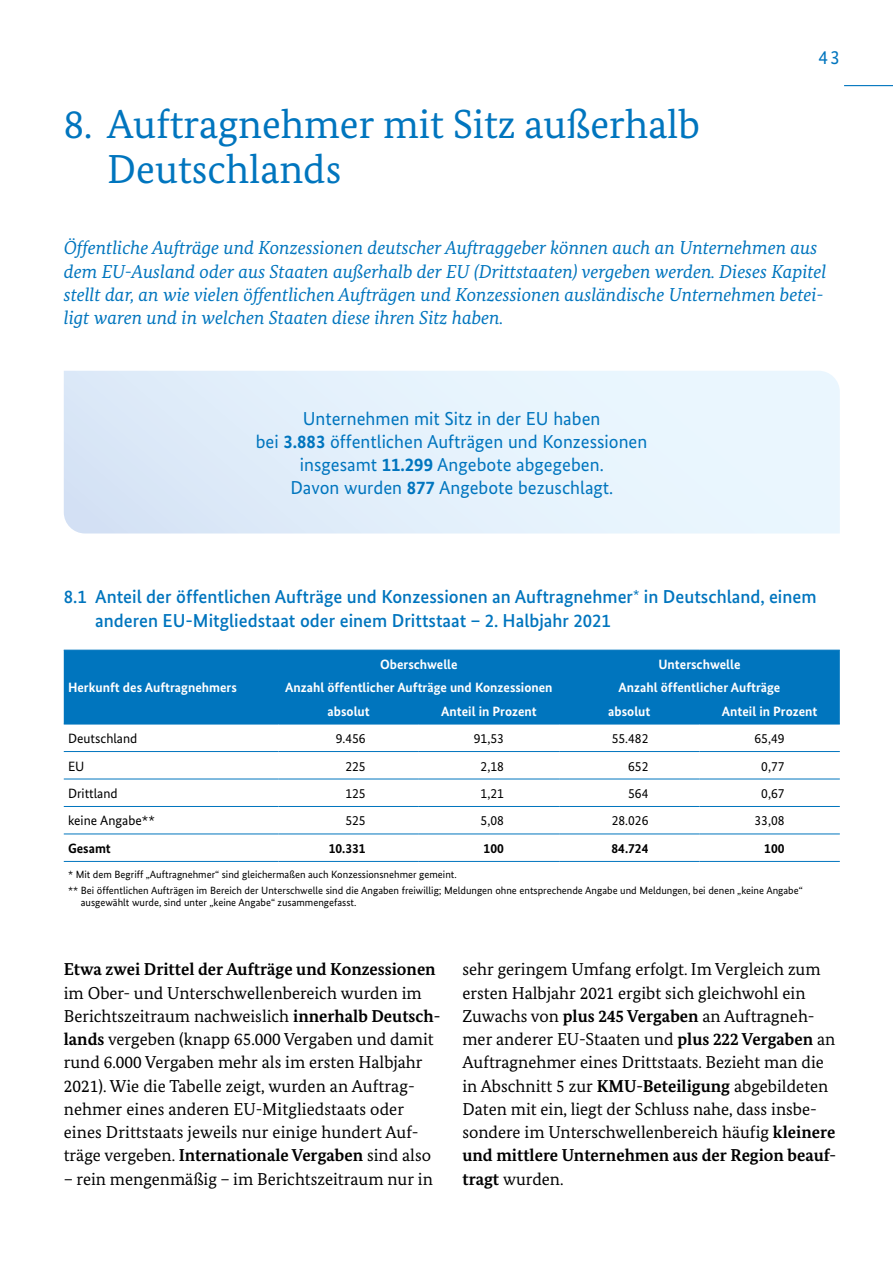
<style>
.page{position:relative;width:893px;height:1263px;background:#fff}
.page>*{position:absolute;margin:0;border:0;box-sizing:border-box;transform-origin:0 0}
.t1{font:40.5px/45px "Bundes Serif";color:#0075be}
.t2{font:19.5px "Bundes Sans";color:#0075be}
.t3{font:italic 18.75px/23.2px "Bundes Serif";color:#0075be}
.t4{font:18.75px "Bundes Sans";color:#0075be}
.t5{font:500 18.75px/23.2px "Bundes Sans";color:#0075be}
.t6{font:17.25px/23.2px "Bundes Serif";color:#000}
.t7{font:700 13.5px "Bundes Sans";color:#fff}
.t8{font:13.5px "Bundes Sans";color:#000}
.t9{font:700 13.5px "Bundes Sans";color:#000}
.P{font:10.5px/12px "Bundes Sans";color:#000}
.s1{font-weight:700}
</style>
<div class="page">
<hr style="left:844px;top:85px;width:49px;height:1px;background:#0075be">
<div style="left:64px;top:651px;width:776px;height:73px;background:#0075be"></div>
<svg style="left:64px;top:778px;width:776px;height:83px"></svg>
<hr style="left:64px;top:650px;width:215px;height:1px;background:#0075be">
<hr style="left:279px;top:650px;width:140px;height:1px;background:#0075be">
<hr style="left:419px;top:650px;width:140px;height:1px;background:#0075be">
<hr style="left:559px;top:650px;width:140px;height:1px;background:#0075be">
<hr style="left:699px;top:650px;width:141px;height:1px;background:#0075be">
<hr style="left:64px;top:724px;width:215px;height:1px;background:#0075be">
<hr style="left:279px;top:724px;width:140px;height:1px;background:#0075be">
<hr style="left:419px;top:724px;width:140px;height:1px;background:#0075be">
<hr style="left:559px;top:724px;width:140px;height:1px;background:#0075be">
<hr style="left:699px;top:724px;width:141px;height:1px;background:#0075be">
<hr style="left:64px;top:751px;width:215px;height:1px;background:#0075be">
<hr style="left:279px;top:751px;width:140px;height:1px;background:#0075be">
<hr style="left:419px;top:751px;width:140px;height:1px;background:#0075be">
<hr style="left:559px;top:751px;width:140px;height:1px;background:#0075be">
<hr style="left:699px;top:751px;width:141px;height:1px;background:#0075be">
<hr style="left:64px;top:779px;width:215px;height:1px;background:#0075be">
<hr style="left:279px;top:779px;width:140px;height:1px;background:#0075be">
<hr style="left:419px;top:779px;width:140px;height:1px;background:#0075be">
<hr style="left:559px;top:779px;width:140px;height:1px;background:#0075be">
<hr style="left:699px;top:779px;width:141px;height:1px;background:#0075be">
<hr style="left:64px;top:806px;width:215px;height:1px;background:#0075be">
<hr style="left:279px;top:806px;width:140px;height:1px;background:#0075be">
<hr style="left:419px;top:806px;width:140px;height:1px;background:#0075be">
<hr style="left:559px;top:806px;width:140px;height:1px;background:#0075be">
<hr style="left:699px;top:806px;width:141px;height:1px;background:#0075be">
<hr style="left:64px;top:833px;width:215px;height:1px;background:#0075be">
<hr style="left:279px;top:833px;width:140px;height:1px;background:#0075be">
<hr style="left:419px;top:833px;width:140px;height:1px;background:#0075be">
<hr style="left:559px;top:833px;width:140px;height:1px;background:#0075be">
<hr style="left:699px;top:833px;width:141px;height:1px;background:#0075be">
<hr style="left:64px;top:861px;width:215px;height:1px;background:#0075be">
<hr style="left:279px;top:861px;width:140px;height:1px;background:#0075be">
<hr style="left:419px;top:861px;width:140px;height:1px;background:#0075be">
<hr style="left:559px;top:861px;width:140px;height:1px;background:#0075be">
<hr style="left:699px;top:861px;width:141px;height:1px;background:#0075be">
<svg style="left:64px;top:371px;width:776px;height:162px;background:#e3f0fb"></svg>
<h2 class="t1" style="left:107px;top:101px;width:594px;text-indent:-43px">8. Auftragnehmer mit Sitz außerhalb<br>Deutschlands</h2>
<p class="t2" style="left:818px;top:46px;width:23px">43</p>
<p class="t3" style="left:64px;top:236px;width:764px">Öffentliche Aufträge und Konzessionen deutscher Auftraggeber können auch an Unternehmen aus dem EU-Ausland oder aus Staaten außerhalb der EU (Drittstaaten) vergeben werden. Dieses Kapitel stellt dar, an wie vielen öffentlichen Aufträgen und Konzessionen ausländische Unternehmen betei&shy;ligt waren und in welchen Staaten diese ihren Sitz haben.</p>
<p class="t4" style="left:303px;top:407px;width:299px">Unternehmen mit Sitz in der EU haben</p>
<p class="t4" style="left:256px;top:431px;width:393px">bei <span class="s1">3.883</span> öffentlichen Aufträgen und Konzessionen</p>
<p class="t4" style="left:300px;top:454px;width:305px">insgesamt <span class="s1">11.299</span> Angebote abgegeben.</p>
<p class="t4" style="left:290px;top:477px;width:324px">Davon wurden <span class="s1">877</span> Angebote bezuschlagt.</p>
<p class="t5" style="left:95px;top:585px;width:723px;text-indent:-31px">8.1 Anteil der öffentlichen Aufträge und Konzessionen an Auftragnehmer<sup>*</sup> in Deutschland, einem anderen EU-Mitgliedstaat oder einem Drittstaat – 2. Halbjahr 2021</p>
<p class="t7" style="left:68px;top:680px;width:170px">Herkunft des Auftragnehmers</p>
<p class="t7" style="left:380px;top:657px;width:79px">Oberschwelle</p>
<p class="t7" style="left:658px;top:657px;width:83px">Unterschwelle</p>
<p class="t7" style="left:285px;top:680px;width:269px">Anzahl öffentlicher Aufträge und Konzessionen</p>
<p class="t7" style="left:619px;top:680px;width:163px">Anzahl öffentlicher Aufträge</p>
<p class="t7" style="left:328px;top:703px;width:44px">absolut</p>
<p class="t7" style="left:441px;top:703px;width:97px">Anteil in Prozent</p>
<p class="t7" style="left:608px;top:703px;width:44px">absolut</p>
<p class="t7" style="left:722px;top:703px;width:97px">Anteil in Prozent</p>
<p class="t8" style="left:68px;top:731px;width:71px">Deutschland</p>
<p class="t8" style="left:336px;top:731px;width:31px">9.456</p>
<p class="t8" style="left:474px;top:731px;width:32px">91,53</p>
<p class="t8" style="left:612px;top:731px;width:38px">55.482</p>
<p class="t8" style="left:754px;top:731px;width:32px">65,49</p>
<p class="t8" style="left:68px;top:758px;width:18px">EU</p>
<p class="t8" style="left:345px;top:758px;width:22px">225</p>
<p class="t8" style="left:481px;top:758px;width:25px">2,18</p>
<p class="t8" style="left:628px;top:758px;width:22px">652</p>
<p class="t8" style="left:761px;top:758px;width:25px">0,77</p>
<p class="t8" style="left:68px;top:786px;width:51px">Drittland</p>
<p class="t8" style="left:345px;top:786px;width:22px">125</p>
<p class="t8" style="left:481px;top:786px;width:25px">1,21</p>
<p class="t8" style="left:628px;top:786px;width:22px">564</p>
<p class="t8" style="left:761px;top:786px;width:25px">0,67</p>
<p class="t8" style="left:68px;top:813px;width:88px">keine Angabe**</p>
<p class="t8" style="left:345px;top:813px;width:22px">525</p>
<p class="t8" style="left:481px;top:813px;width:25px">5,08</p>
<p class="t8" style="left:612px;top:813px;width:38px">28.026</p>
<p class="t8" style="left:754px;top:813px;width:32px">33,08</p>
<p class="t9" style="left:68px;top:840px;width:44px">Gesamt</p>
<p class="t9" style="left:329px;top:840px;width:38px">10.331</p>
<p class="t9" style="left:484px;top:840px;width:22px">100</p>
<p class="t9" style="left:611px;top:840px;width:38px">84.724</p>
<p class="t9" style="left:764px;top:840px;width:22px">100</p>
<p class="P" style="left:68px;top:868px;width:390px">* Mit dem Begriff „Auftragnehmer“ sind gleichermaßen auch Konzessionsnehmer gemeint.</p>
<p class="P" style="left:81px;top:885px;width:724px;text-indent:-13px">** Bei öffentlichen Aufträgen im Bereich der Unterschwelle sind die Angaben freiwillig; Meldungen ohne entsprechende Angabe und Meldungen, bei denen „keine Angabe“ ausgewählt wurde, sind unter „keine Angabe“ zusammengefasst.</p>
<p class="t6" style="left:64px;top:957px;width:378px"><span class="s1">Etwa zwei Drittel der Aufträge und Konzessionen </span>im Ober- und Unterschwellenbereich wurden im Berichtszeitraum nachweislich <span class="s1">innerhalb Deutsch&shy;lands</span> vergeben (knapp 65.000 Vergaben und damit rund 6.000 Vergaben mehr als im ersten Halbjahr 2021). Wie die Tabelle zeigt, wurden an Auftrag&shy;nehmer eines anderen EU-Mitgliedstaats oder eines Drittstaats jeweils nur einige hundert Auf&shy;träge vergeben. <span class="s1">Internationale Vergaben</span> sind also</p>
<p class="t6" style="left:64px;top:1167px;width:371px">– rein mengenmäßig – im Berichtszeitraum nur in</p>
<p class="t6" style="left:462px;top:957px;width:375px">sehr geringem Umfang erfolgt. Im Vergleich zum ersten Halbjahr 2021 ergibt sich gleichwohl ein Zuwachs von <span class="s1">plus 245 Vergaben</span> an Auftragneh&shy;mer anderer EU-Staaten und <span class="s1">plus 222 Vergaben</span> an Auftragnehmer eines Drittstaats. Bezieht man die in Abschnitt 5 zur <span class="s1">KMU-Beteiligung</span> abgebildeten Daten mit ein, liegt der Schluss nahe, dass insbe&shy;sondere im Unterschwellenbereich häufig <span class="s1">kleinere und mittlere Unternehmen aus der Region beauf&shy;tragt</span> wurden.</p>
</div>
